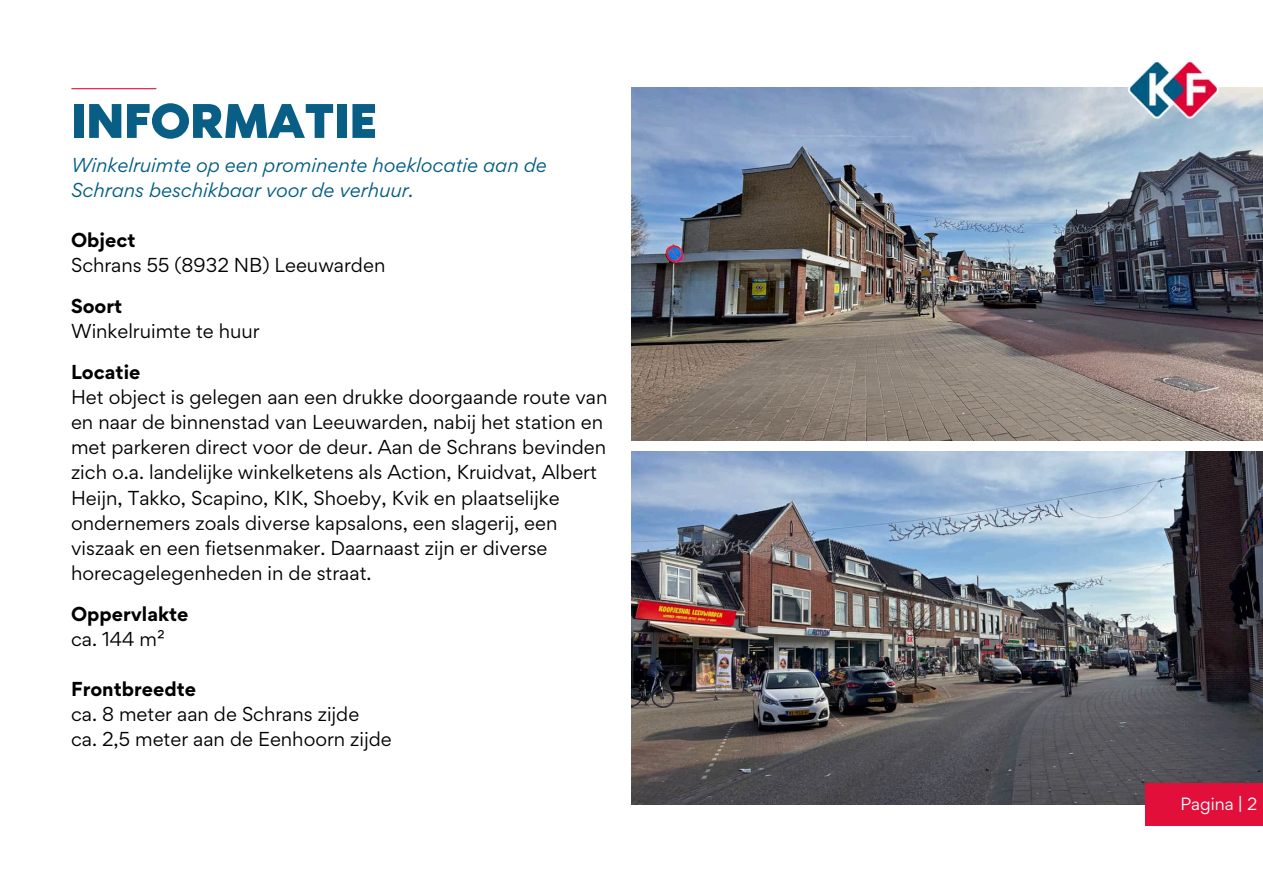
<style>
.page{position:relative;width:1263px;height:894px;background:#fff}
.page>*{position:absolute;margin:0;border:0;box-sizing:border-box;transform-origin:0 0}
.t1{font:61.35px "RTL Media Pro Medium";color:#095e86}
.t2{font:18px/25px "Gordita";color:#000}
.t3{font:italic 18px/25px "Gordita";color:#005c84}
.t4{font:700 18px/25px "Gordita";color:#000}
.t5{font:15.75px "Gordita";color:#fff}
.s1{font-weight:700}
.s2{font-weight:400}
</style>
<div class="page">
<hr style="left:72px;top:88px;width:84px;height:1px;background:#e10f3a">
<img style="left:631px;top:451px;width:632px;height:353px">
<img style="left:631px;top:87px;width:632px;height:353px">
<img style="left:1128px;top:60px;width:90px;height:59px">
<div style="left:1146px;top:782px;width:117px;height:43px;background:#e10f3a"></div>
<p class="t1" style="left:71px;top:94px;width:307px">INFORMATIE</p>
<h2 class="t3" style="left:71px;top:152px;width:477px">Winkelruimte op een prominente hoeklocatie aan de<br>Schrans beschikbaar voor de verhuur.</h2>
<h2 class="t2" style="left:71px;top:227px;width:316px"><span class="s1">Object<br></span>Schrans 55 (8932 NB) Leeuwarden</h2>
<h2 class="t2" style="left:71px;top:293px;width:190px"><span class="s1">Soort<br></span>Winkelruimte te huur</h2>
<h2 class="t2" style="left:71px;top:359px;width:538px"><span class="s1">Locatie<br></span>Het object is gelegen aan een drukke doorgaande route van en naar de binnenstad van Leeuwarden, nabij het station en met parkeren direct voor de deur. Aan de Schrans bevinden zich o.a. landelijke winkelketens als Action, Kruidvat, Albert Heijn, Takko, Scapino, KIK, Shoeby, Kvik en plaatselijke ondernemers zoals diverse kapsalons, een slagerij, een viszaak en een fietsenmaker. Daarnaast zijn er diverse horecagelegenheden in de straat.</h2>
<h2 class="t4" style="left:71px;top:600px;width:119px">Oppervlakte <span class="s2">ca. 144 m²</span></h2>
<h2 class="t2" style="left:71px;top:675px;width:322px"><span class="s1">Frontbreedte<br></span>ca. 8 meter aan de Schrans zijde<br>ca. 2,5 meter aan de Eenhoorn zijde</h2>
<p class="t5" style="left:1180px;top:793px;width:78px">Pagina | 2</p>
</div>
